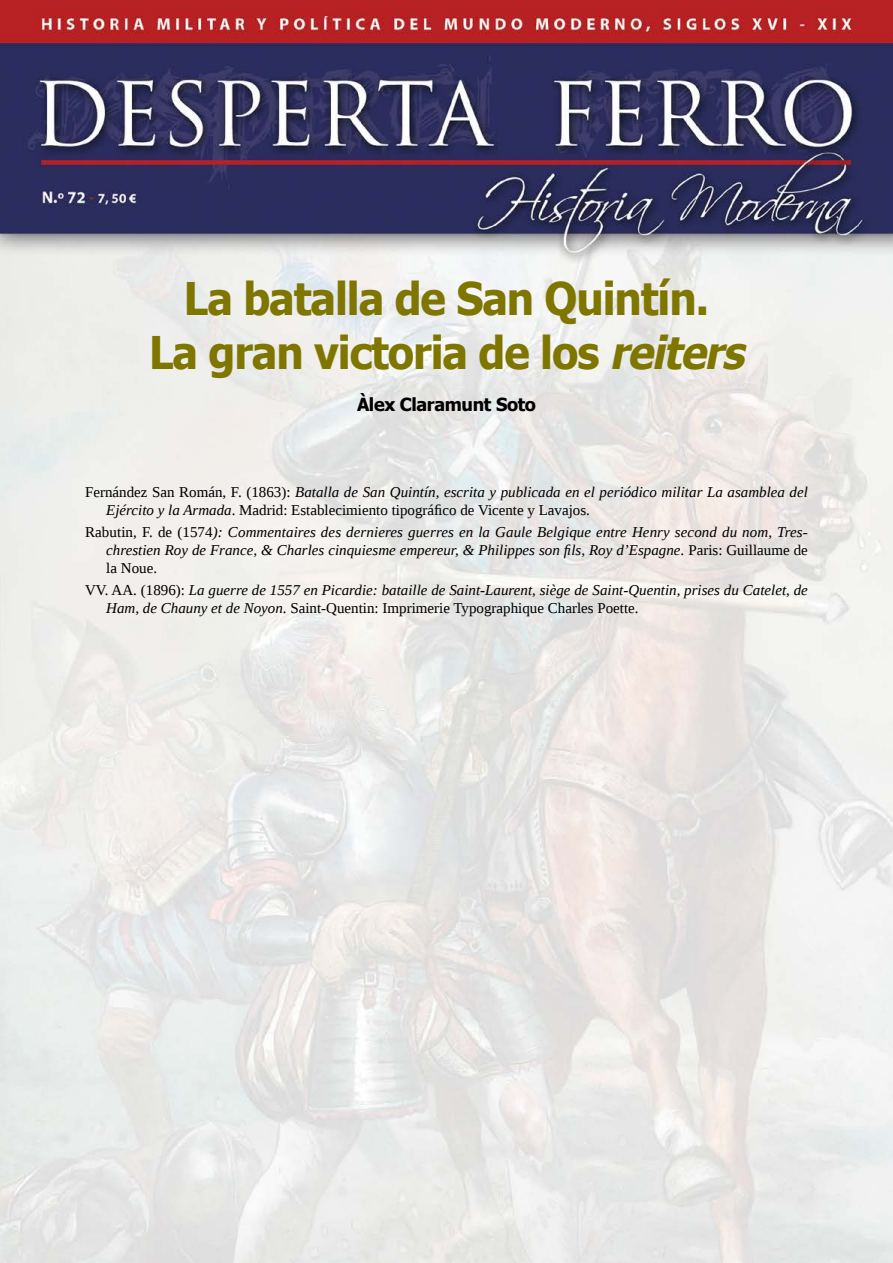
<style>
.page{position:relative;width:893px;height:1263px;background:#fff}
.page>*{position:absolute;margin:0;border:0;box-sizing:border-box;transform-origin:0 0}
.t1{font:700 45px/54px "Tahoma";letter-spacing:-.025em;color:#7f7600;text-align:center;scale:.95 1}
.t2{font:700 18px "Tahoma";letter-spacing:-.02em;color:#000}
.t3{font:italic 15px/18px "Liberation Serif";color:#000}
.s1{font-style:italic}
.s2{font-style:normal}
</style>
<div class="page">
<img style="left:0;top:0;width:893px;height:1263px">
<h1 class="t1" style="left:149px;top:274px;width:637px">La batalla de San Quintín.<br>La gran victoria de los <span class="s1">reiters</span></h1>
<p class="t2" style="left:357px;top:396px;width:180px">Àlex Claramunt Soto</p>
<p class="t3" style="left:106px;top:484px;width:703px;text-indent:-21px"><span class="s2">Fernández San Román, F. (1863):</span> Batalla de San Quintín, escrita y publicada en el periódico militar La asamblea del<br>Ejército y la Armada<span class="s2">. Madrid: Establecimiento tipográfico de Vicente y Lavajos.</span></p>
<p class="t3" style="left:106px;top:523px;width:703px;text-align:justify;text-indent:-21px"><span class="s2">Rabutin, F. de (1574</span>): Commentaires des dernieres guerres en la Gaule Belgique entre Henry second du nom, Tres&shy;chrestien Roy de France, &amp; Charles cinquiesme empereur, &amp; Philippes son fils, Roy d’Espagne<span class="s2">. Paris: Guillaume de la Noue.</span></p>
<p class="t3" style="left:106px;top:582px;width:703px;text-indent:-21px"><span class="s2">VV. AA. (1896):</span> La guerre de 1557 en Picardie: bataille de Saint-Laurent, siège de Saint-Quentin, prises du Catelet, de<br>Ham, de Chauny et de Noyon<span class="s2">. Saint-Quentin: Imprimerie Typographique Charles Poette.</span></p>
</div>
